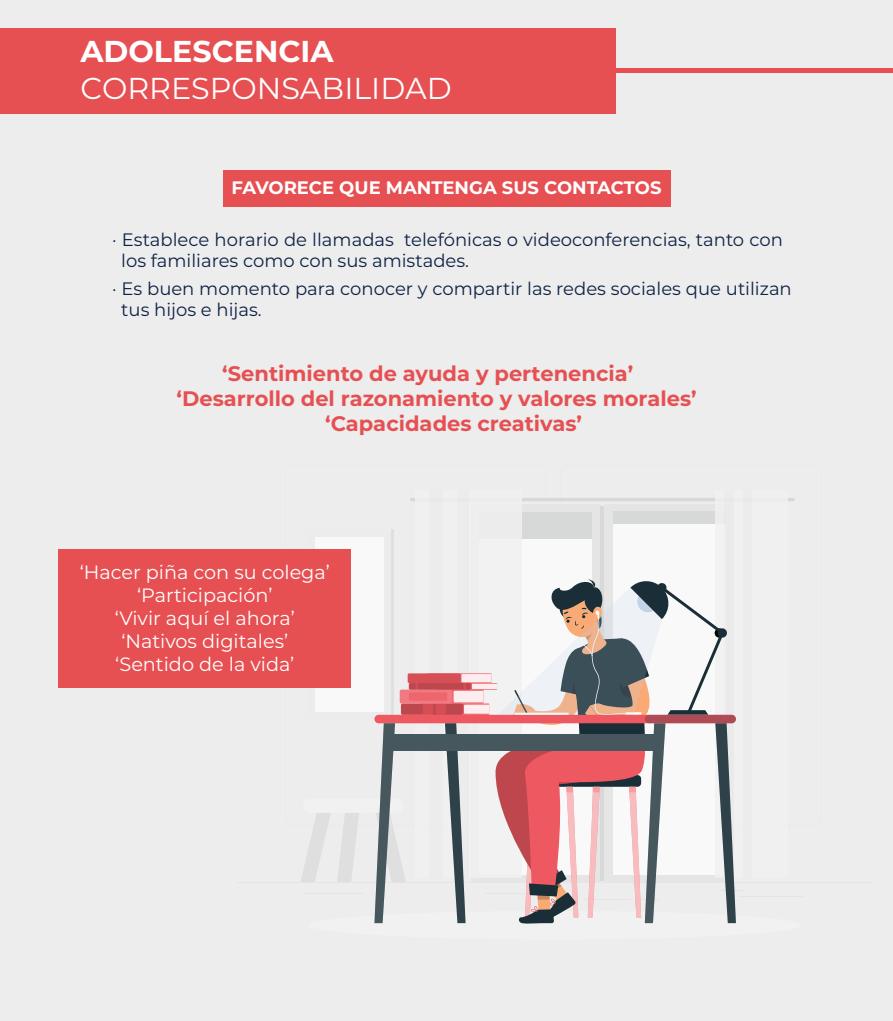
<style>
.page{position:relative;width:893px;height:1021px;background:#fff}
.page>*{position:absolute;margin:0;border:0;box-sizing:border-box;transform-origin:0 0}
.t1{font:30.15px "Montserrat";color:#fff}
.t2{font:700 30.15px "Montserrat";color:#fff}
.t3{font:700 21px "Montserrat";color:#e65053}
.t4{font:19.2px/23.1px "Montserrat";color:#fff;text-align:center}
.t5{font:18px/21.6px "Montserrat";color:#0f2346}
.t6{font:700 18px "Montserrat";color:#fff}
</style>
<div class="page">
<div style="left:0;top:0;width:892px;height:1020px;background:#ecedec"></div>
<div style="left:0;top:28px;width:615px;height:85px;background:#e65053"></div>
<div style="left:462px;top:68px;width:430px;height:5px;background:#e65053"></div>
<div style="left:223px;top:170px;width:447px;height:36px;background:#e65053"></div>
<hr style="left:237px;top:882px;width:636px;height:1px;background:#e4e5e4">
<hr style="left:739px;top:896px;width:65px;height:1px;background:#e4e5e4">
<hr style="left:304px;top:892px;width:60px;height:1px;background:#e4e5e4">
<div style="left:604px;top:504px;width:130px;height:378px;background:#e4e5e4"></div>
<div style="left:613px;top:512px;width:112px;height:362px;background:#f9f9f9"></div>
<div style="left:471px;top:504px;width:129px;height:378px;background:#e4e5e4"></div>
<hr style="left:600px;top:505px;width:4px;height:375px;background:#d7d9d8">
<div style="left:480px;top:512px;width:112px;height:362px;background:#f9f9f9"></div>
<hr style="left:410px;top:498px;width:385px;height:3px;background:#d7d9d8;border-radius:2px">
<div style="left:613px;top:512px;width:112px;height:12px;background:#d7d9d8"></div>
<div style="left:480px;top:512px;width:112px;height:26px;background:#d7d9d8"></div>
<div style="left:715px;top:490px;width:35px;height:387px;background:#f0f1f0"></div>
<div style="left:724px;top:490px;width:17px;height:387px;background:#ebeceb"></div>
<div style="left:734px;top:490px;width:36px;height:387px;background:#f0f1f0"></div>
<div style="left:743px;top:490px;width:17px;height:387px;background:#ebeceb"></div>
<div style="left:752px;top:490px;width:36px;height:387px;background:#f0f1f0"></div>
<div style="left:416px;top:490px;width:52px;height:387px;background:#f0f1f0"></div>
<div style="left:430px;top:490px;width:24px;height:387px;background:#ebeceb"></div>
<div style="left:444px;top:490px;width:52px;height:387px;background:#f0f1f0"></div>
<div style="left:457px;top:490px;width:25px;height:387px;background:#ebeceb"></div>
<div style="left:470px;top:490px;width:52px;height:387px;background:#f0f1f0"></div>
<hr style="left:391px;top:529px;width:3px;height:190px;background:#dedfde">
<div style="left:315px;top:537px;width:68px;height:174px;background:#f9f9f9"></div>
<div style="left:303px;top:798px;width:101px;height:14px;background:#f0f1f0;border-radius:7px"></div>
<svg style="left:301px;top:813px;width:29px;height:69px"></svg>
<svg style="left:337px;top:813px;width:22px;height:69px"></svg>
<div style="left:308px;top:910px;width:494px;height:29px;background:#f0f1f0;border-radius:50%"></div>
<div style="left:374px;top:714px;width:362px;height:9px;background:#ee5861;border-radius:4px"></div>
<svg style="left:374px;top:723px;width:32px;height:200px"></svg>
<div style="left:386px;top:734px;width:272px;height:16px;background:#47575e"></div>
<div style="left:401px;top:703px;width:62px;height:11px;background:#be464d;border-radius:2px"></div>
<div style="left:400px;top:689px;width:52px;height:14px;background:#f17980;border-radius:2px"></div>
<div style="left:409px;top:692px;width:38px;height:8px;background:#ef656d"></div>
<div style="left:409px;top:683px;width:62px;height:6px;background:#be464d"></div>
<div style="left:408px;top:673px;width:52px;height:10px;background:#d64f57"></div>
<svg style="left:416px;top:579px;width:320px;height:344px"></svg>
<div style="left:58px;top:549px;width:293px;height:138px;background:#e65053"></div>
<h1 class="t2" style="left:80px;top:30px;width:255px">ADOLESCENCIA</h1>
<h1 class="t1" style="left:80px;top:67px;width:373px">CORRESPONSABILIDAD</h1>
<p class="t6" style="left:231px;top:175px;width:432px">FAVORECE QUE MANTENGA SUS CONTACTOS</p>
<p class="t5" style="left:121px;top:228px;width:663px;text-indent:-9px">· Establece horario de llamadas telefónicas o videoconferencias, tanto con los familiares como con sus amistades.</p>
<p class="t5" style="left:121px;top:277px;width:672px;text-indent:-9px">· Es buen momento para conocer y compartir las redes sociales que utilizan tus hijos e hijas.</p>
<p class="t3" style="left:222px;top:358px;width:413px">‘Sentimiento de ayuda y pertenencia’</p>
<p class="t3" style="left:177px;top:383px;width:522px">‘Desarrollo del razonamiento y valores morales’</p>
<p class="t3" style="left:325px;top:408px;width:258px">‘Capacidades creativas’</p>
<p class="t4" style="left:80px;top:560px;width:252px">‘Hacer piña con su colega’ ‘Participación’<br>‘Vivir aquí el ahora’ ‘Nativos digitales’ ‘Sentido de la vida’</p>
</div>
